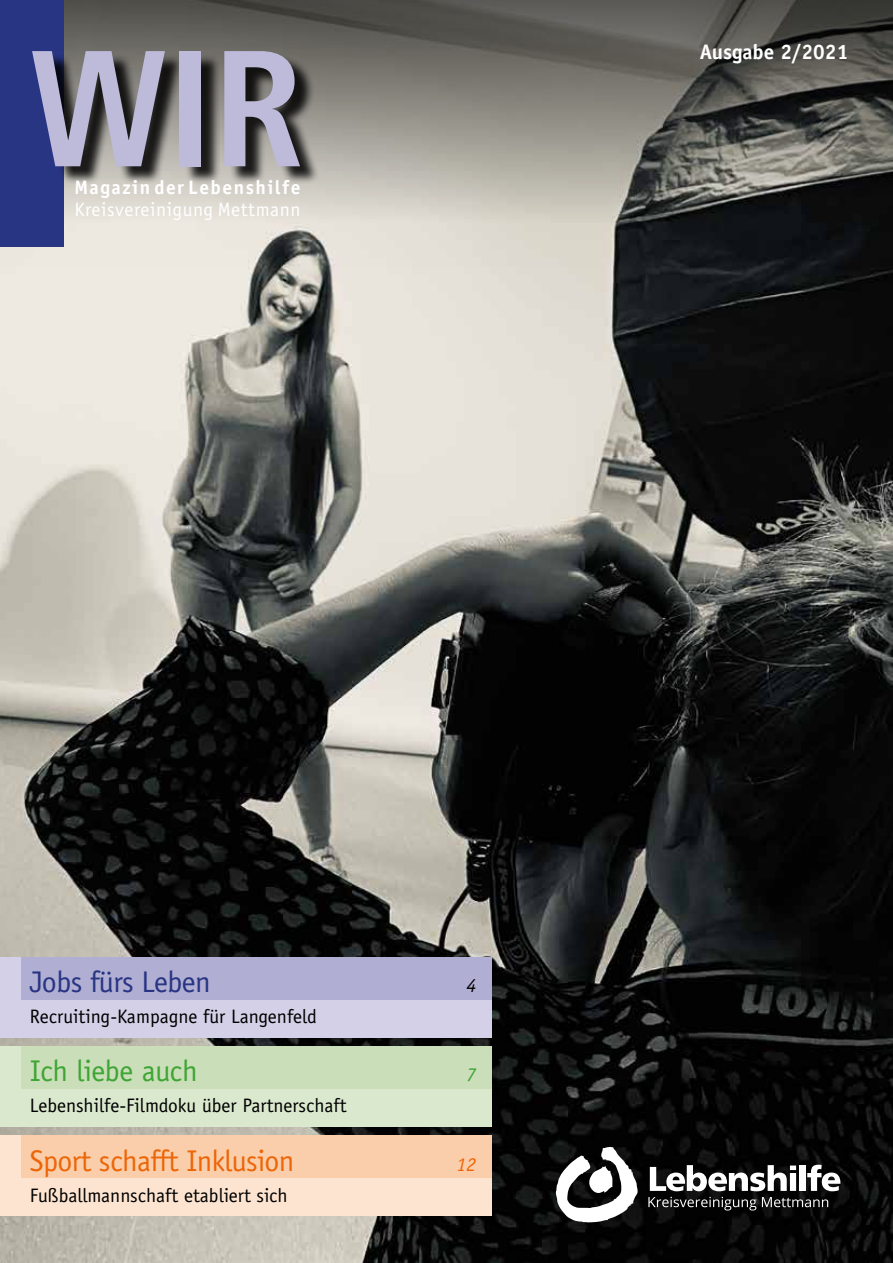
<style>
.page{position:relative;width:893px;height:1263px;background:#fff}
.page>*{position:absolute;margin:0;border:0;box-sizing:border-box;transform-origin:0 0}
.t1{font:700 condensed 165px "Frutiger";color:#bdbada}
.t2{font:30px "Officina Sans";letter-spacing:-.02em;color:#ec6608}
.t3{font:30px "Officina Sans";letter-spacing:-.02em;color:#283583}
.t4{font:30px "Officina Sans";letter-spacing:-.01em;color:#3fa535}
.t5{font:700 21px "Officina Sans";color:#fff}
.t6{font:19.5px "Officina Sans";color:#000}
.t7{font:19.5px "Officina Sans";letter-spacing:.03em;color:#fff}
.t8{font:700 19.5px "Officina Sans";letter-spacing:.075em;color:#fff}
.t9{font:italic 19.5px "Officina Sans";color:#ec6608}
.t10{font:italic 19.5px "Officina Sans";color:#000}
.t11{font:italic 19.5px "Officina Sans";color:#3fa535}
</style>
<div class="page">
<img style="left:0;top:267px;width:893px;height:996px">
<svg style="left:0;top:0;width:893px;height:267px;background:#7f7d77"></svg>
<div style="left:0;top:957px;width:491px;height:80px;background:#d3d0e7"></div>
<div style="left:0;top:1046px;width:491px;height:81px;background:#dae8ce"></div>
<div style="left:0;top:1135px;width:491px;height:81px;background:#fde4d0"></div>
<div style="left:21px;top:957px;width:470px;height:42px;background:#b1aed3"></div>
<div style="left:21px;top:1046px;width:470px;height:43px;background:#cadfb9"></div>
<div style="left:21px;top:1135px;width:470px;height:43px;background:#fbceab"></div>
<div style="left:0;top:0;width:64px;height:247px;background:#283583"></div>
<div style="left:37px;top:53px;width:283px;height:132px;background:#000;opacity:.86"></div>
<svg style="left:555px;top:1146px;width:83px;height:76px"></svg>
<svg style="left:650px;top:1165px;width:146px;height:26px"></svg>
<div style="left:799px;top:1165px;width:6px;height:26px;background:#fff"></div>
<svg style="left:807px;top:1165px;width:33px;height:26px"></svg>
<svg style="left:648px;top:1197px;width:180px;height:13px;background:#3a3a3a"></svg>
<h1 class="t1" style="left:30px;top:11px;width:277px">WIR</h1>
<p class="t8" style="left:74px;top:175px;width:228px">Magazin der Lebenshilfe</p>
<p class="t7" style="left:74px;top:198px;width:228px">Kreisvereinigung Mettmann</p>
<p class="t5" style="left:700px;top:39px;width:150px">Ausgabe 2/2021</p>
<h2 class="t3" style="left:30px;top:964px;width:183px">Jobs fürs Leben</h2>
<p class="t10" style="left:466px;top:974px;width:11px">4</p>
<p class="t6" style="left:30px;top:1005px;width:289px">Recruiting-Kampagne für Langenfeld</p>
<h2 class="t4" style="left:30px;top:1053px;width:169px">Ich liebe auch</h2>
<p class="t11" style="left:466px;top:1063px;width:11px">7</p>
<p class="t6" style="left:30px;top:1094px;width:318px">Lebenshilfe-Filmdoku über Partnerschaft</p>
<h2 class="t2" style="left:30px;top:1143px;width:266px">Sport schafft Inklusion</h2>
<p class="t9" style="left:457px;top:1152px;width:21px">12</p>
<p class="t6" style="left:30px;top:1183px;width:259px">Fußballmannschaft etabliert sich</p>
</div>
